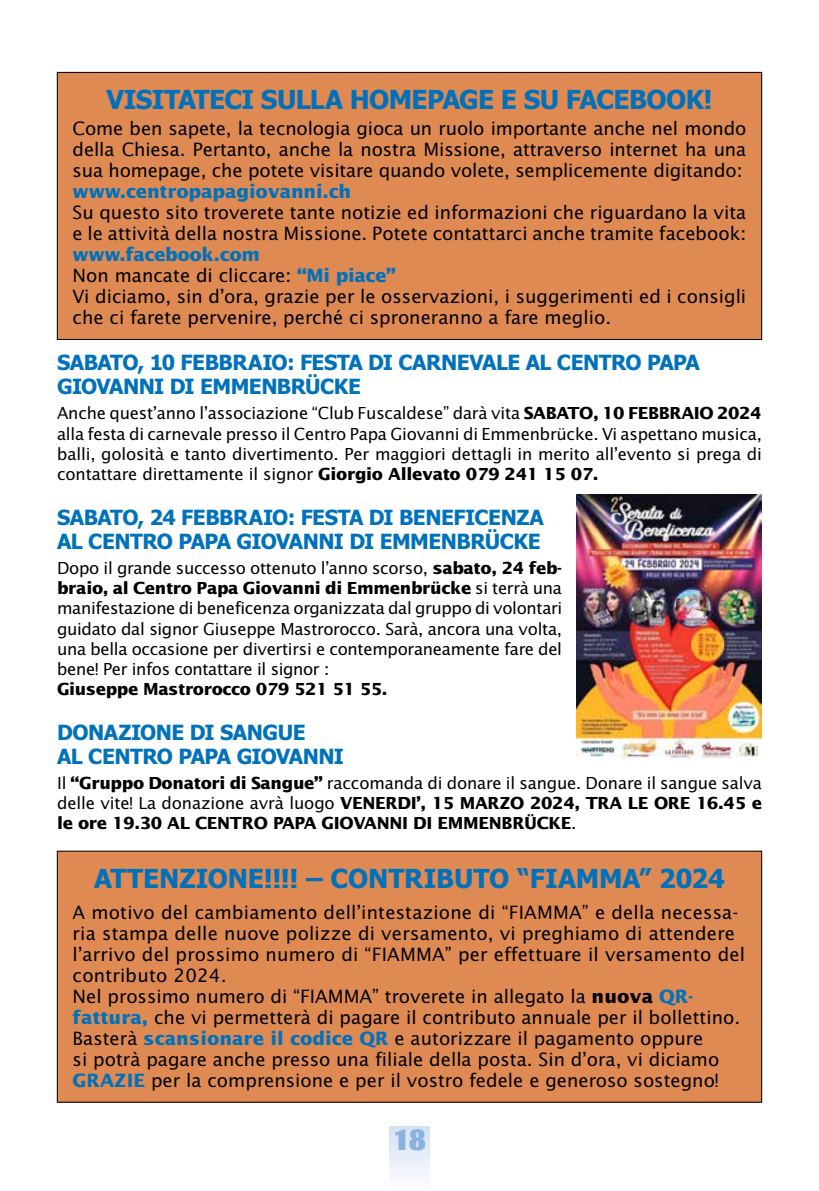
<style>
.page{position:relative;width:819px;height:1191px;background:#fff}
.page>*{position:absolute;margin:0;border:0;box-sizing:border-box;transform-origin:0 0}
.t1{font:900 30.62px "Castle TOT";color:#89b2df}
.t2{font:700 26.25px "Tahoma";letter-spacing:-.015em;color:#0071bb}
.t3{font:700 21px/24.5px "Tahoma";letter-spacing:-.025em;color:#0071bb}
.t4{font:18.38px/21px "Lucida Sans";color:#000}
.t5{font:700 18.38px "Lucida Sans";letter-spacing:-.01em;color:#0071bb}
.t6{font:16.62px/20.1px "Lucida Sans";letter-spacing:-.02em;color:#000;text-align:justify}
.t7{font:700 16.62px/20.1px "Lucida Sans";letter-spacing:-.02em;color:#000;text-align:justify}
.s1{font-weight:700;color:#0071bb}
.s2{font-weight:700}
.s3{font-weight:400}
</style>
<div class="page">
<div style="left:389px;top:1126px;width:40px;height:65px;background:linear-gradient(to bottom,#d4e0f4,#fefeff)"></div>
<div style="left:57px;top:72px;width:704px;height:267px;background:#df8a53"></div>
<div style="left:57px;top:72px;width:705px;height:268px;border:1px solid #000"></div>
<div style="left:57px;top:851px;width:704px;height:251px;background:#df8a53"></div>
<img style="left:577px;top:495px;width:184px;height:264px">
<h2 class="t2" style="left:106px;top:81px;width:607px">VISITATECI SULLA HOMEPAGE E SU FACEBOOK!</h2>
<p class="t4" style="left:73px;top:118px;width:675px;text-align:justify">Come ben sapete, la tecnologia gioca un ruolo importante anche nel mondo della Chiesa. Pertanto, anche la nostra Missione, attraverso internet ha una sua homepage, che potete visitare quando volete, semplicemente digitando:</p>
<p class="t5" style="left:73px;top:181px;width:280px">www.centropapagiovanni.ch</p>
<p class="t4" style="left:73px;top:202px;width:675px">Su questo sito troverete tante notizie ed informazioni che riguardano la vita e le attività della nostra Missione. Potete contattarci anche tramite facebook:</p>
<p class="t4" style="left:73px;top:244px;width:675px"><span class="s1">www.facebook.com<br></span>Non mancate di cliccare: <span class="s1">“Mi piace”<br></span>Vi diciamo, sin d’ora, grazie per le osservazioni, i suggerimenti ed i consigli che ci farete pervenire, perché ci sproneranno a fare meglio.</p>
<p class="t3" style="left:57px;top:348px;width:644px">SABATO, 10 FEBBRAIO: FESTA DI CARNEVALE AL CENTRO PAPA<br>GIOVANNI DI EMMENBRÜCKE</p>
<p class="t6" style="left:57px;top:404px;width:706px">Anche quest’anno l’associazione “Club Fuscaldese” darà vita <span class="s2">SABATO, 10 FEBBRAIO 2024 </span>alla festa di carnevale presso il Centro Papa Giovanni di Emmenbrücke. Vi aspettano musica, balli, golosità e tanto divertimento. Per maggiori dettagli in merito all’evento si prega di contattare direttamente il signor <span class="s2">Giorgio Allevato 079 241 15 07.</span></p>
<p class="t3" style="left:57px;top:503px;width:488px">SABATO, 24 FEBBRAIO: FESTA DI BENEFICENZA<br>AL CENTRO PAPA GIOVANNI DI EMMENBRÜCKE</p>
<p class="t6" style="left:57px;top:558px;width:507px">Dopo il grande successo ottenuto l’anno scorso, <span class="s2">sabato, 24 feb&shy;braio, al Centro Papa Giovanni di Emmenbrücke</span> si terrà una manifestazione di beneficenza organizzata dal gruppo di volontari guidato dal signor Giuseppe Mastrorocco. Sarà, ancora una volta, una bella occasione per divertirsi e contemporaneamente fare del bene! Per infos contattare il signor :</p>
<p class="t7" style="left:57px;top:679px;width:332px">Giuseppe Mastrorocco 079 521 51 55.</p>
<p class="t3" style="left:57px;top:718px;width:288px">DONAZIONE DI SANGUE<br>AL CENTRO PAPA GIOVANNI</p>
<p class="t7" style="left:57px;top:773px;width:706px"><span class="s3">Il</span> “Gruppo Donatori di Sangue” <span class="s3">raccomanda di donare il sangue. Donare il sangue salva delle vite! La donazione avrà luogo</span> VENERDI’, 15 MARZO 2024, TRA LE ORE 16.45 e le ore 19.30 AL CENTRO PAPA GIOVANNI DI EMMENBRÜCKE<span class="s3">.</span></p>
<h2 class="t2" style="left:94px;top:860px;width:632px">ATTENZIONE!!!! – CONTRIBUTO “FIAMMA” 2024</h2>
<p class="t4" style="left:73px;top:902px;width:674px">A motivo del cambiamento dell’intestazione di “FIAMMA” e della necessa&shy;ria stampa delle nuove polizze di versamento, vi preghiamo di attendere l’arrivo del prossimo numero di “FIAMMA” per effettuare il versamento del contributo 2024.<br>Nel prossimo numero di “FIAMMA” troverete in allegato la <span class="s2">nuova</span> <span class="s1">QR&shy;fattura,</span> che vi permetterà di pagare il contributo annuale per il bollettino.<br>Basterà <span class="s1">scansionare il codice QR</span> e autorizzare il pagamento oppure<br>si potrà pagare anche presso una filiale della posta. Sin d’ora, vi diciamo <span class="s1">GRAZIE</span> per la comprensione e per il vostro fedele e generoso sostegno!</p>
<h1 class="t1" style="left:392px;top:1121px;width:36px">18</h1>
</div>
